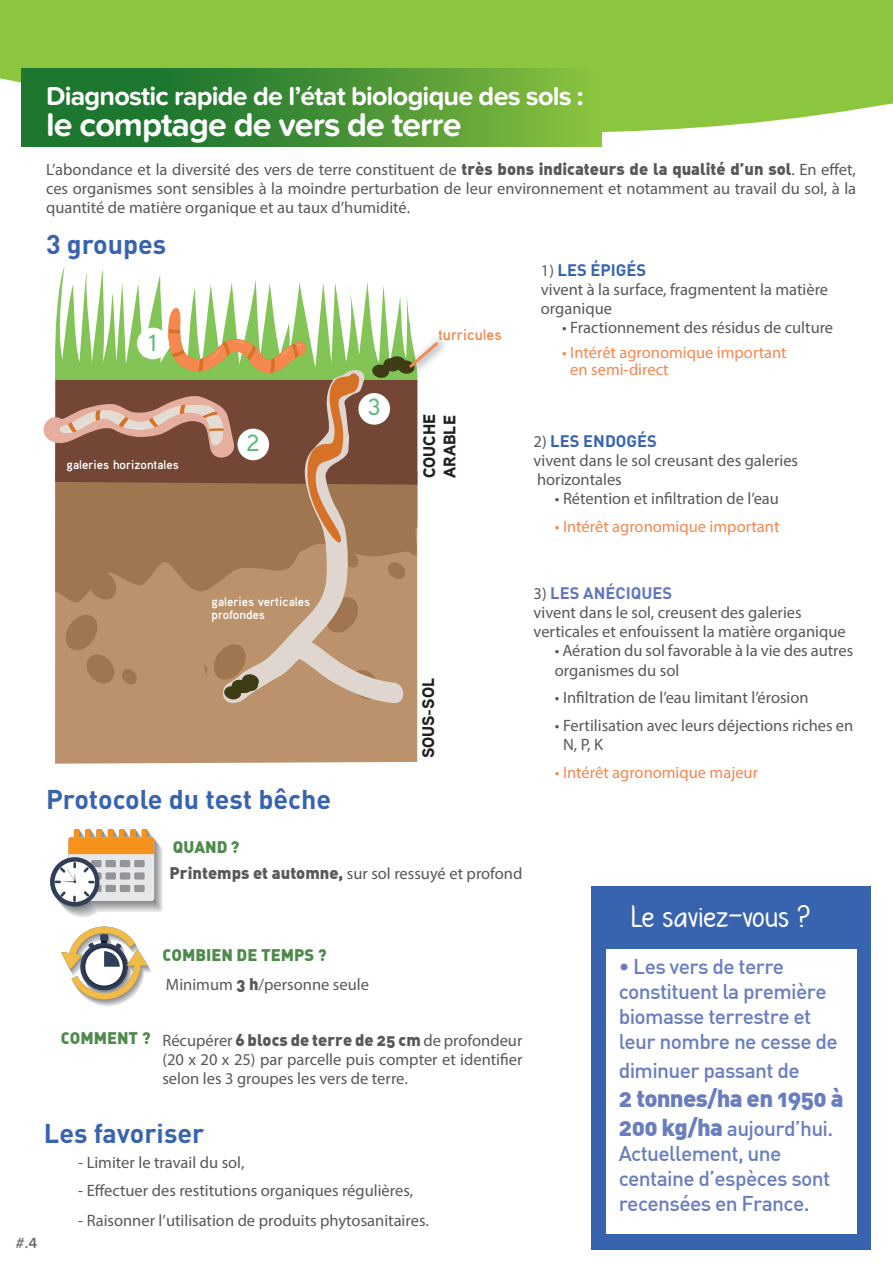
<style>
.page{position:relative;width:893px;height:1263px;background:#fff}
.page>*{position:absolute;margin:0;border:0;box-sizing:border-box;transform-origin:0 0}
.t1{font:37.5px "KG Waysto Say Goodbye";letter-spacing:.03em;color:#fff}
.t2{font:700 34.2px "Proxima Nova Soft";letter-spacing:-.03em;color:#fff}
.t3{font:700 27px "Proxima Nova Soft";letter-spacing:-.03em;color:#fff}
.t4{font:700 26.85px "DIN";color:#3863af}
.t5{font:900 24px "DIN Alternate";letter-spacing:-.03em;color:#697ebe}
.t6{font:500 23.55px "Aaux Pro";color:#5bbd78}
.t7{font:500 21px/25.2px "DIN";letter-spacing:-.03em;color:#697ebe}
.t8{font:900 16.8px/20.1px "Aaux Pro";color:#231f20}
.t9{font:16.5px/19.2px "Myriad Pro";color:#57585a}
.t10{font:16.5px/16.5px "Myriad Pro";color:#f5874f}
.t11{font:16.5px "DIN Black Alternate";color:#4e8b4b}
.t12{font:700 16.5px "DIN";color:#3863af}
.t13{font:700 16.5px "DIN";color:#6077bb}
.t14{font:700 15.45px "Aaux Pro";color:#f5884f}
.t15{font:600 15.3px "Proxima Nova Soft";color:#6c6d70}
.t16{font:700 12.6px/12.6px "Aaux Pro";color:#fff}
.s1{font-family:"DIN Black Alternate"}
.s2{font-family:"Myriad Pro";font-weight:400;color:#57585a}
.s3{font-family:"DIN Alternate";font-weight:900;font-size:24px}
</style>
<div class="page">
<svg style="left:0;top:0;width:893px;height:147px;background:#96cb51"></svg>
<svg style="left:21px;top:69px;width:580px;height:78px;background:#449135"></svg>
<div style="left:591px;top:886px;width:280px;height:363px;background:#3863af"></div>
<div style="left:606px;top:890px;width:250px;height:343px;background:#fff"></div>
<div style="left:591px;top:887px;width:270px;height:61px;background:#3863af"></div>
<svg style="left:50px;top:829px;width:112px;height:88px"></svg>
<svg style="left:61px;top:926px;width:90px;height:80px"></svg>
<div style="left:55px;top:703px;width:362px;height:61px;background:#bb926b"></div>
<svg style="left:57px;top:266px;width:351px;height:42px"></svg>
<div style="left:405px;top:334px;width:45px;height:42px;background:#231f20;opacity:.75"></div>
<svg style="left:43px;top:308px;width:398px;height:395px;background:#b09674"></svg>
<h3 class="t3" style="left:46px;top:81px;width:539px">Diagnostic rapide de l’état biologique des sols :</h3>
<h2 class="t2" style="left:46px;top:105px;width:417px">le comptage de vers de terre</h2>
<p class="t9" style="left:46px;top:159px;width:812px;text-align:justify">L’abondance et la diversité des vers de terre constituent de <span class="s1">très bons indicateurs de la qualité d’un sol</span>. En effet, ces organismes sont sensibles à la moindre perturbation de leur environnement et notamment au travail du sol, à la quantité de matière organique et au taux d’humidité.</p>
<h3 class="t4" style="left:46px;top:226px;width:122px">3 groupes</h3>
<h3 class="t6" style="left:149px;top:328px;width:11px">1</h3>
<p class="t16" style="left:67px;top:458px;width:114px">galeries horizontales</p>
<h3 class="t6" style="left:247px;top:428px;width:15px">2</h3>
<h3 class="t6" style="left:368px;top:392px;width:14px">3</h3>
<p class="t14" style="left:438px;top:325px;width:65px">turricules</p>
<p class="t8" style="left:419px;top:478px;width:66px;rotate:-90deg">COUCHE<br>ARABLE</p>
<p class="t12" style="left:541px;top:259px;width:107px"><span class="s2">1)</span> LES ÉPIGÉS</p>
<p class="t9" style="left:541px;top:279px;width:289px">vivent à la surface, fragmentent la matière organique</p>
<p class="t9" style="left:562px;top:318px;width:273px">• Fractionnement des résidus de culture</p>
<p class="t10" style="left:570px;top:344px;width:218px;text-indent:-8px">• Intérêt agronomique important en semi-direct</p>
<p class="t12" style="left:534px;top:430px;width:125px"><span class="s2">2)</span> LES ENDOGÉS</p>
<p class="t9" style="left:534px;top:450px;width:266px">vivent dans le sol creusant des galeries horizontales</p>
<p class="t9" style="left:555px;top:489px;width:226px">• Rétention et infiltration de l’eau</p>
<p class="t10" style="left:555px;top:518px;width:226px">• Intérêt agronomique important</p>
<p class="t16" style="left:212px;top:595px;width:100px">galeries verticales profondes</p>
<h3 class="t4" style="left:46px;top:782px;width:287px">Protocole du test bêche</h3>
<p class="t8" style="left:418px;top:758px;width:82px;rotate:-90deg">SOUS-SOL</p>
<p class="t13" style="left:534px;top:582px;width:140px"><span class="s2">3)</span> LES ANÉCIQUES</p>
<p class="t9" style="left:534px;top:602px;width:314px">vivent dans le sol, creusent des galeries verticales et enfouissent la matière organique</p>
<p class="t9" style="left:555px;top:641px;width:300px">• Aération du sol favorable à la vie des autres organismes du sol</p>
<p class="t9" style="left:555px;top:688px;width:255px">• Infiltration de l’eau limitant l’érosion</p>
<p class="t9" style="left:563px;top:715px;width:292px;text-indent:-8px">• Fertilisation avec leurs déjections riches en<br>N, P, K</p>
<p class="t10" style="left:555px;top:764px;width:205px">• Intérêt agronomique majeur</p>
<p class="t11" style="left:173px;top:836px;width:68px">QUAND ?</p>
<p class="t9" style="left:170px;top:864px;width:354px"><span class="s1">Printemps et automne,</span> sur sol ressuyé et profond</p>
<p class="t11" style="left:162px;top:944px;width:166px">COMBIEN DE TEMPS ?</p>
<p class="t9" style="left:166px;top:974px;width:205px">Minimum <span class="s1">3 h</span>/personne seule</p>
<p class="t15" style="left:15px;top:1234px;width:23px">#.4</p>
<p class="t11" style="left:61px;top:1027px;width:92px">COMMENT ?</p>
<p class="t9" style="left:162px;top:1030px;width:361px;text-align:justify">Récupérer <span class="s1">6 blocs de terre de 25 cm</span> de profondeur (20 x 20 x 25) par parcelle puis compter et identifier selon les 3 groupes les vers de terre.</p>
<h3 class="t4" style="left:44px;top:1115px;width:162px">Les favoriser</h3>
<p class="t9" style="left:78px;top:1153px;width:168px">- Limiter le travail du sol,</p>
<p class="t9" style="left:78px;top:1181px;width:337px">- Effectuer des restitutions organiques régulières,</p>
<p class="t9" style="left:78px;top:1211px;width:352px">- Raisonner l’utilisation de produits phytosanitaires.</p>
<h1 class="t1" style="left:632px;top:892px;width:179px">Le saviez-vous ?</h1>
<p class="t7" style="left:619px;top:953px;width:221px">• Les vers de terre constituent la première biomasse terrestre et leur nombre ne cesse de</p>
<p class="t7" style="left:619px;top:1057px;width:183px">diminuer passant de</p>
<h3 class="t5" style="left:619px;top:1082px;width:226px">2 tonnes/ha en 1950 à</h3>
<p class="t7" style="left:619px;top:1115px;width:216px"><span class="s3">200 kg/ha</span> aujourd’hui.<br>Actuellement, une centaine d’espèces sont recensées en France.</p>
</div>
